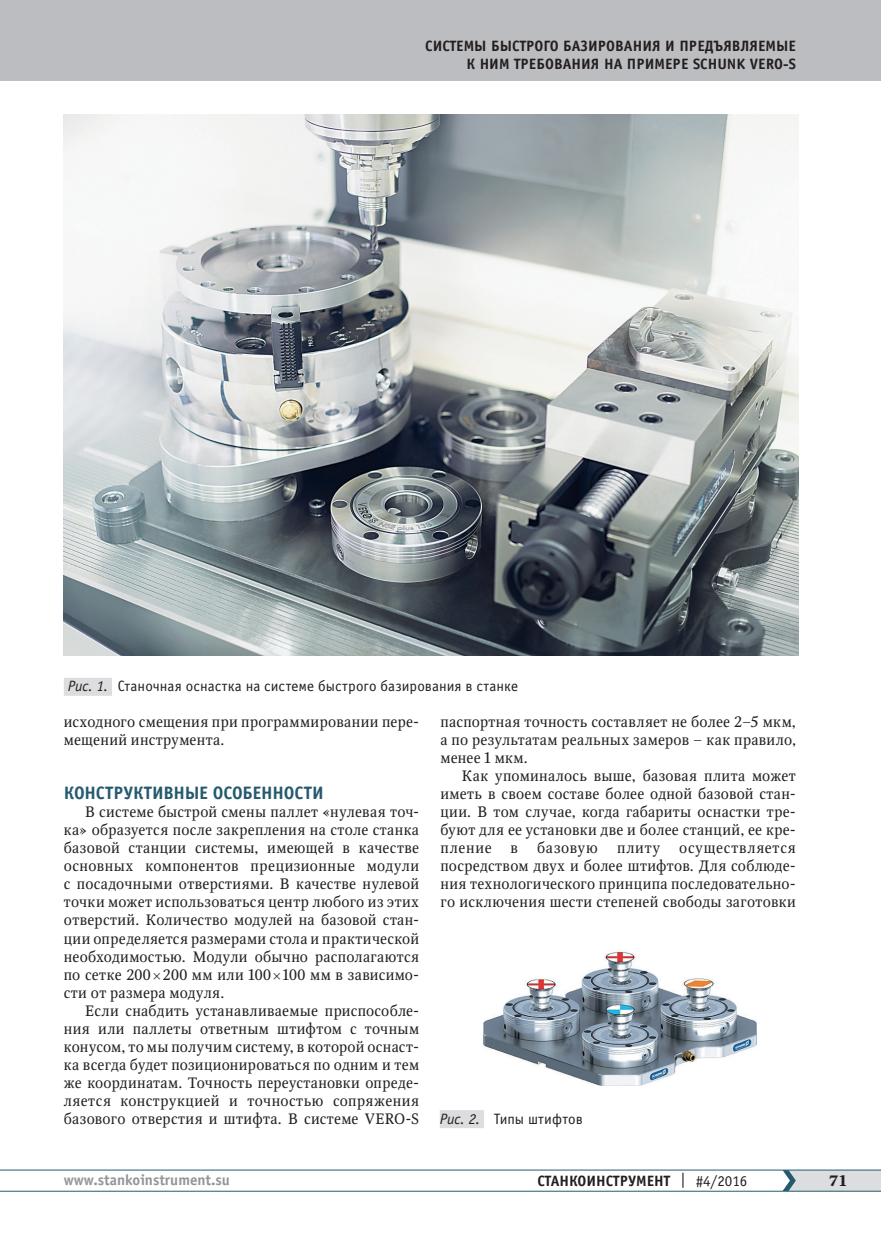
<style>
.page{position:relative;width:881px;height:1234px;background:#fff}
.page>*{position:absolute;margin:0;border:0;box-sizing:border-box;transform-origin:0 0}
.t1{font:700 18px "Officina Sans C";letter-spacing:-.01em;color:#255a6e}
.t2{font:15px/18px "Octava";letter-spacing:.025em;color:#231f20;text-align:justify}
.t3{font:700 15px/18px "Officina Sans C";color:#231f20;text-align:right}
.t4{font:15px "Officina Sans C";letter-spacing:.005em;color:#231f20}
.t5{font:700 15px "Officina Sans C";color:#939598}
.t6{font:700 15px "Octava";color:#231f20}
.s1{font-style:italic}
.s2{font-weight:400}
</style>
<div class="page">
<hr style="left:0;top:1190px;width:880px;height:1px;background:#255a6e">
<hr style="left:0;top:1169px;width:880px;height:1px;background:#255a6e">
<svg style="left:782px;top:1169px;width:98px;height:21px;background:#cbd1d5"></svg>
<div style="left:0;top:0;width:880px;height:81px;background:#bcbdc0"></div>
<img style="left:64px;top:115px;width:734px;height:540px">
<img style="left:483px;top:950px;width:273px;height:134px">
<div style="left:64px;top:677px;width:48px;height:18px;background:#dcdddf"></div>
<div style="left:439px;top:1109px;width:45px;height:18px;background:#dcdddf"></div>
<p class="t3" style="left:425px;top:37px;width:372px">СИСТЕМЫ БЫСТРОГО БАЗИРОВАНИЯ И ПРЕДЪЯВЛЯЕМЫЕ<br>К НИМ ТРЕБОВАНИЯ НА ПРИМЕРЕ SCHUNK VERO-S</p>
<p class="t4" style="left:68px;top:678px;width:452px"><span class="s1">Рис. 1.</span> Станочная оснастка на системе быстрого базирования в станке</p>
<p class="t2" style="left:64px;top:713px;width:357px">исходного смещения при программировании пере&shy;мещений инструмента.</p>
<p class="t1" style="left:64px;top:783px;width:261px">КОНСТРУКТИВНЫЕ ОСОБЕННОСТИ</p>
<p class="t2" style="left:64px;top:803px;width:357px;text-indent:21px">В системе быстрой смены паллет «нулевая точ&shy;ка» образуется после закрепления на столе станка базовой станции системы, имеющей в качестве основных компонентов прецизионные модули с посадочными отверстиями. В качестве нулевой точки может использоваться центр любого из этих отверстий. Количество модулей на базовой стан&shy;ции определяется размерами стола и практической необходимостью. Модули обычно располагаются по сетке 200 200 мм или 100 100 мм в зависимо&shy;сти от размера модуля.</p>
<p class="t2" style="left:64px;top:1001px;width:357px;text-indent:21px">Если снабдить устанавливаемые приспособле&shy;ния или паллеты ответным штифтом с точным конусом, то мы получим систему, в которой оснаст&shy;ка всегда будет позиционироваться по одним и тем же координатам. Точность переустановки опреде&shy;ляется конструкцией и точностью сопряжения базового отверстия и штифта. В системе VERO-S</p>
<p class="t2" style="left:440px;top:713px;width:357px">паспортная точность составляет не более 2−5 мкм, а по результатам реальных замеров – как правило, менее 1 мкм.</p>
<p class="t2" style="left:440px;top:767px;width:357px;text-indent:21px">Как упоминалось выше, базовая плита может иметь в своем составе более одной базовой стан&shy;ции. В том случае, когда габариты оснастки тре&shy;буют для ее установки две и более станций, ее кре&shy;пление</p>
<p class="t2" style="left:510px;top:839px;width:9px">в</p>
<p class="t2" style="left:537px;top:839px;width:62px">базовую</p>
<p class="t2" style="left:616px;top:839px;width:45px">плиту</p>
<p class="t2" style="left:440px;top:839px;width:357px;text-indent:239px">осуществляется посредством двух и более штифтов. Для соблюде&shy;ния технологического принципа последовательно&shy;го исключения шести степеней свободы заготовки</p>
<p class="t4" style="left:439px;top:1110px;width:144px"><span class="s1">Рис. 2.</span> Типы штифтов</p>
<p class="t5" style="left:64px;top:1171px;width:168px">www.stankoinstrument.su</p>
<p class="t3" style="left:537px;top:1171px;width:211px">СТАНКОИНСТРУМЕНТ <span class="s2">| #4/2016</span></p>
<p class="t6" style="left:828px;top:1170px;width:20px">71</p>
</div>
